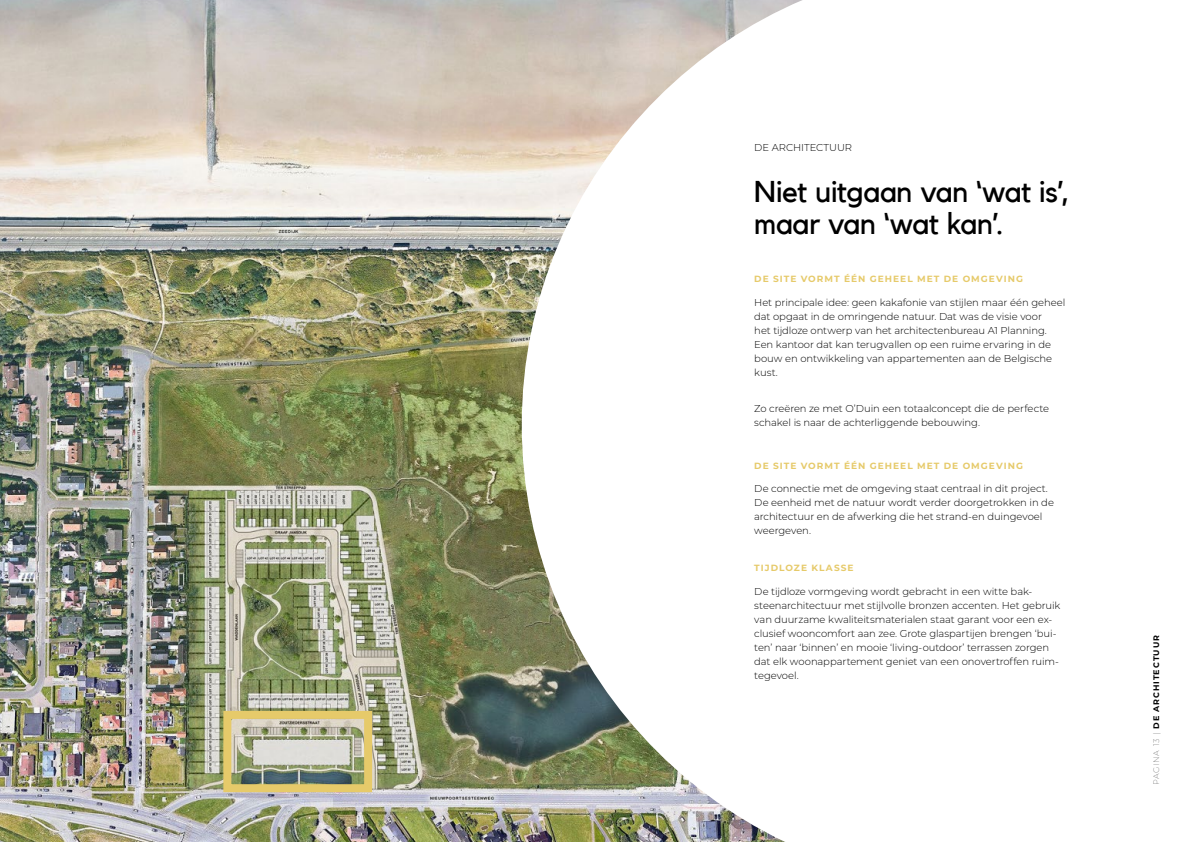
<style>
.page{position:relative;width:1191px;height:842px;background:#fff}
.page>*{position:absolute;margin:0;border:0;box-sizing:border-box;transform-origin:0 0}
.t1{font:30px/32px "Kollektif";letter-spacing:-.01em;color:#000}
.t2{font:300 10px/14px "Montserrat";letter-spacing:-.005em;color:#000}
.t3{font:700 9px "Montserrat";letter-spacing:.115em;color:#e6ca6a}
.t4{font:700 8px "Montserrat";letter-spacing:.115em;color:#000}
.s1{font-weight:100}
</style>
<div class="page">
<img style="left:0;top:0;width:522px;height:842px">
<svg style="left:522px;top:0;width:280px;height:842px"></svg>
<div style="left:223px;top:711px;width:149px;height:81px;border:8px solid #e6ca6a"></div>
<p class="t2" style="left:754px;top:141px;width:99px">DE ARCHITECTUUR</p>
<h1 class="t1" style="left:754px;top:176px;width:317px">Niet uitgaan van ‘wat is’, maar van ‘wat kan’.</h1>
<p class="t3" style="left:754px;top:272px;width:270px">DE SITE VORMT ÉÉN GEHEEL MET DE OMGEVING</p>
<p class="t2" style="left:754px;top:295px;width:312px">Het principale idee: geen kakafonie van stijlen maar één geheel dat opgaat in de omringende natuur. Dat was de visie voor<br>het tijdloze ontwerp van het architectenbureau A1 Planning.<br>Een kantoor dat kan terugvallen op een ruime ervaring in de bouw en ontwikkeling van appartementen aan de Belgische kust.</p>
<p class="t2" style="left:754px;top:401px;width:296px">Zo creëren ze met O’Duin een totaalconcept die de perfecte schakel is naar de achterliggende bebouwing.</p>
<p class="t3" style="left:754px;top:459px;width:270px">DE SITE VORMT ÉÉN GEHEEL MET DE OMGEVING</p>
<p class="t2" style="left:754px;top:481px;width:301px">De connectie met de omgeving staat centraal in dit project.<br>De eenheid met de natuur wordt verder doorgetrokken in de architectuur en de afwerking die het strand-en duingevoel weergeven.</p>
<p class="t3" style="left:754px;top:562px;width:101px">TIJDLOZE KLASSE</p>
<p class="t2" style="left:754px;top:584px;width:308px">De tijdloze vormgeving wordt gebracht in een witte bak&shy;steenarchitectuur met stijlvolle bronzen accenten. Het gebruik van duurzame kwaliteitsmaterialen staat garant voor een ex&shy;clusief wooncomfort aan zee. Grote glaspartijen brengen ‘bui&shy;ten’ naar ‘binnen’ en mooie ‘living-outdoor’ terrassen zorgen dat elk woonappartement geniet van een onovertroffen ruim&shy;tegevoel.</p>
<p class="t4" style="left:1150px;top:785px;width:152px;rotate:-90deg"><span class="s1">PAGINA 13 |</span> DE ARCHITECTUUR</p>
</div>
